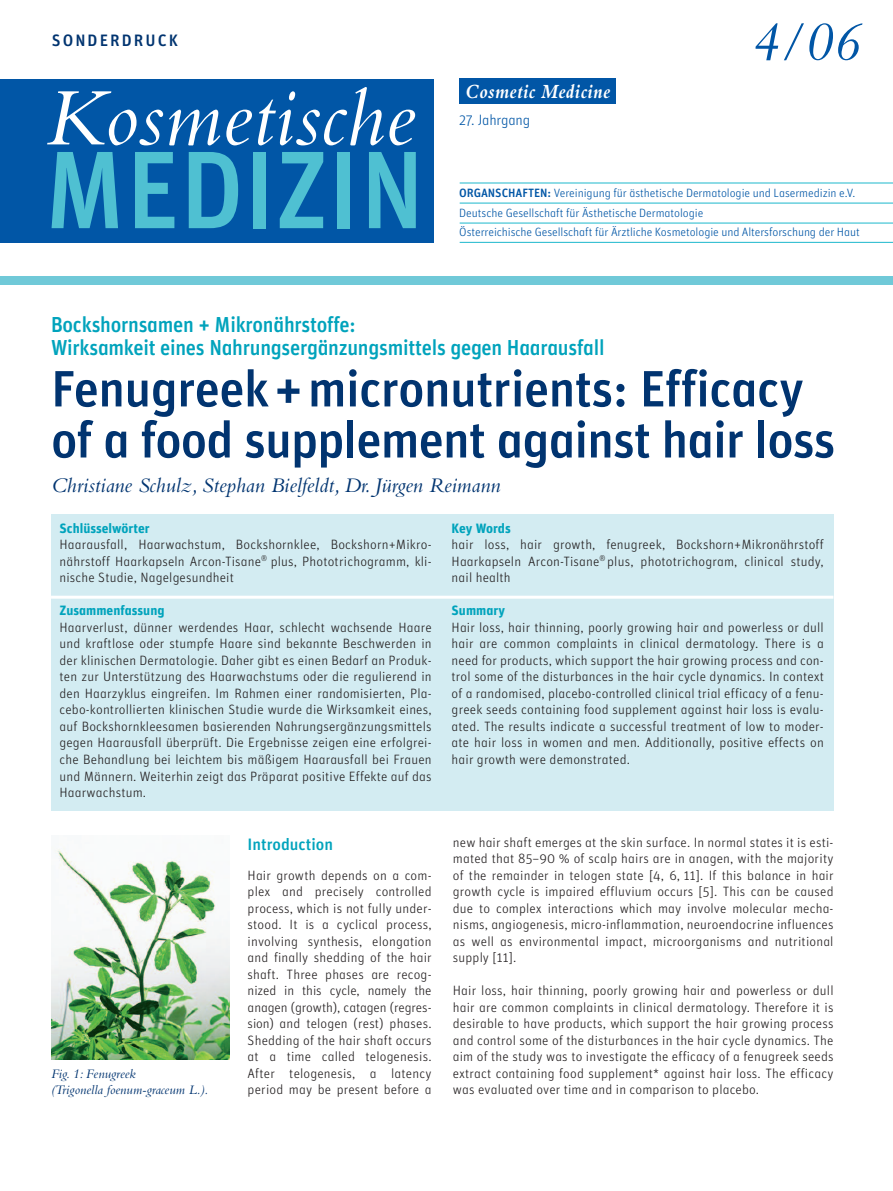
<style>
.page{position:relative;width:893px;height:1191px;background:#fff}
.page>*{position:absolute;margin:0;border:0;box-sizing:border-box;transform-origin:0 0}
.t1{font:110.1px "Unit Medium Alternate";letter-spacing:.005em;color:#4fc0d2;scale:.95 1}
.t2{font:italic 85.2px "Bembo";letter-spacing:.005em;color:#fff}
.t3{font:italic 56.85px "Bembo";color:#0156a6}
.t4{font:51px/51px "Unit Medium Alternate";letter-spacing:-.015em;color:#013470}
.t5{font:21.6px/23.2px "Unit Medium Alternate";letter-spacing:-.015em;color:#00a3bc;scale:.95 1}
.t6{font:italic 21.6px "Bembo";color:#013470}
.t7{font:italic 700 21px "Bembo";letter-spacing:.02em;color:#fff;scale:.9 1}
.t8{font:16.5px "Unit Medium Alternate";color:#00a3bc}
.t9{font:16.5px "Unit Medium Alternate";letter-spacing:.125em;color:#013470}
.t10{font:15px "Unit Light Alternate";letter-spacing:-.01em;color:#0156a6}
.t11{font:13.5px/16.5px "Unit Light Alternate";letter-spacing:.01em;color:#231f20;text-align:justify}
.t12{font:13.5px "Unit Bold Alternate";color:#00a3bc}
.t13{font:italic 13.5px/16.5px "Bembo";letter-spacing:.005em;color:#013470}
.t14{font:12px/19.5px "Unit Light Alternate";letter-spacing:-.005em;color:#0156a6}
.s1{font-family:"Unit Medium Alternate"}
</style>
<div class="page">
<div style="left:0;top:276px;width:893px;height:9px;background:#70c9d8"></div>
<div style="left:0;top:79px;width:434px;height:163px;background:#0156a6"></div>
<div style="left:459px;top:79px;width:157px;height:25px;background:#0156a6"></div>
<hr style="left:460px;top:223px;width:433px;height:1px;background:#1cb8cc">
<hr style="left:460px;top:242px;width:433px;height:1px;background:#1cb8cc">
<hr style="left:460px;top:183px;width:433px;height:1px;background:#1cb8cc">
<hr style="left:460px;top:203px;width:433px;height:1px;background:#1cb8cc">
<div style="left:51px;top:514px;width:782px;height:297px;background:#d3ecf2"></div>
<hr style="left:51px;top:595px;width:782px;height:3px;background:#fff">
<img style="left:51px;top:848px;width:179px;height:211px">
<p class="t9" style="left:52px;top:34px;width:128px">SONDERDRUCK</p>
<h2 class="t2" style="left:44px;top:88px;width:372px">Kosmetische</h2>
<h1 class="t1" style="left:44px;top:152px;width:402px">MEDIZIN</h1>
<h3 class="t7" style="left:465px;top:84px;width:163px">Cosmetic Medicine</h3>
<p class="t10" style="left:459px;top:115px;width:73px">27. Jahrgang</p>
<h3 class="t3" style="left:750px;top:22px;width:111px">4/06</h3>
<p class="t14" style="left:459px;top:185px;width:402px"><span class="s1">ORGANSCHAFTEN:</span> Vereinigung für ästhetische Dermatologie und Lasermedizin e.V.<br>Deutsche Gesellschaft für Ästhetische Dermatologie<br>Österreichische Gesellschaft für Ärztliche Kosmetologie und Altersforschung der Haut</p>
<h3 class="t5" style="left:51px;top:315px;width:584px">Bockshornsamen + Mikronährstoffe:<br>Wirksamkeit eines Nahrungsergänzungsmittels gegen Haarausfall</h3>
<h3 class="t4" style="left:51px;top:368px;width:786px">Fenugreek+micronutrients: Efficacy of a food supplement against hair loss</h3>
<h3 class="t6" style="left:51px;top:477px;width:451px">Christiane Schulz, Stephan Bielfeldt, Dr. Jürgen Reimann</h3>
<p class="t12" style="left:60px;top:523px;width:92px">Schlüsselwörter</p>
<p class="t11" style="left:60px;top:538px;width:374px">Haarausfall, Haarwachstum, Bockshornklee, Bockshorn+Mikro&shy;nährstoff Haarkapseln Arcon-Tisane<sup>®</sup> plus, Phototrichogramm, kli&shy;nische Studie, Nagelgesundheit</p>
<p class="t12" style="left:60px;top:606px;width:106px">Zusammenfassung</p>
<p class="t11" style="left:60px;top:620px;width:374px">Haarverlust, dünner werdendes Haar, schlecht wachsende Haare und kraftlose oder stumpfe Haare sind bekannte Beschwerden in der klinischen Dermatologie. Daher gibt es einen Bedarf an Produk&shy;ten zur Unterstützung des Haarwachstums oder die regulierend in den Haarzyklus eingreifen. Im Rahmen einer randomisierten, Pla&shy;cebo-kontrollierten klinischen Studie wurde die Wirksamkeit eines, auf Bockshornkleesamen basierenden Nahrungsergänzungsmittels gegen Haarausfall überprüft. Die Ergebnisse zeigen eine erfolgrei&shy;che Behandlung bei leichtem bis mäßigem Haarausfall bei Frauen und Männern. Weiterhin zeigt das Präparat positive Effekte auf das Haarwachstum.</p>
<p class="t12" style="left:452px;top:523px;width:61px">Key Words</p>
<p class="t11" style="left:452px;top:538px;width:374px">hair loss, hair growth, fenugreek, Bockshorn+Mikronährstoff Haarkapseln Arcon-Tisane<sup>®</sup> plus, phototrichogram, clinical study, nail health</p>
<p class="t12" style="left:452px;top:606px;width:55px">Summary</p>
<p class="t11" style="left:452px;top:620px;width:374px">Hair loss, hair thinning, poorly growing hair and powerless or dull hair are common complaints in clinical dermatology. There is a need for products, which support the hair growing process and con&shy;trol some of the disturbances in the hair cycle dynamics. In context of a randomised, placebo-controlled clinical trial efficacy of a fenu&shy;greek seeds containing food supplement against hair loss is evalu&shy;ated. The results indicate a successful treatment of low to moder&shy;ate hair loss in women and men. Additionally, positive effects on hair growth were demonstrated.</p>
<p class="t13" style="left:51px;top:1066px;width:159px">Fig. 1: Fenugreek<br>(Trigonella foenum-graceum L.).</p>
<p class="t8" style="left:248px;top:838px;width:87px">Introduction</p>
<p class="t11" style="left:248px;top:868px;width:186px">Hair growth depends on a com&shy;plex and precisely controlled process, which is not fully under&shy;stood. It is a cyclical process, involving synthesis, elongation and finally shedding of the hair shaft. Three phases are recog&shy;nized in this cycle, namely the anagen (growth), catagen (regres&shy;sion) and telogen (rest) phases.<br>Shedding of the hair shaft occurs at a time called telogenesis.<br>After telogenesis, a latency period may be present before a</p>
<p class="t11" style="left:453px;top:835px;width:382px">new hair shaft emerges at the skin surface. In normal states it is esti&shy;mated that 85–90 % of scalp hairs are in anagen, with the majority of the remainder in telogen state [4, 6, 11]. If this balance in hair growth cycle is impaired effluvium occurs [5]. This can be caused due to complex interactions which may involve molecular mecha&shy;nisms, angiogenesis, micro-inflammation, neuroendocrine influences as well as environmental impact, microorganisms and nutritional supply [11].</p>
<p class="t11" style="left:453px;top:983px;width:382px">Hair loss, hair thinning, poorly growing hair and powerless or dull hair are common complaints in clinical dermatology. Therefore it is desirable to have products, which support the hair growing process and control some of the disturbances in the hair cycle dynamics. The aim of the study was to investigate the efficacy of a fenugreek seeds extract containing food supplement* against hair loss. The efficacy was evaluated over time and in comparison to placebo.</p>
</div>
